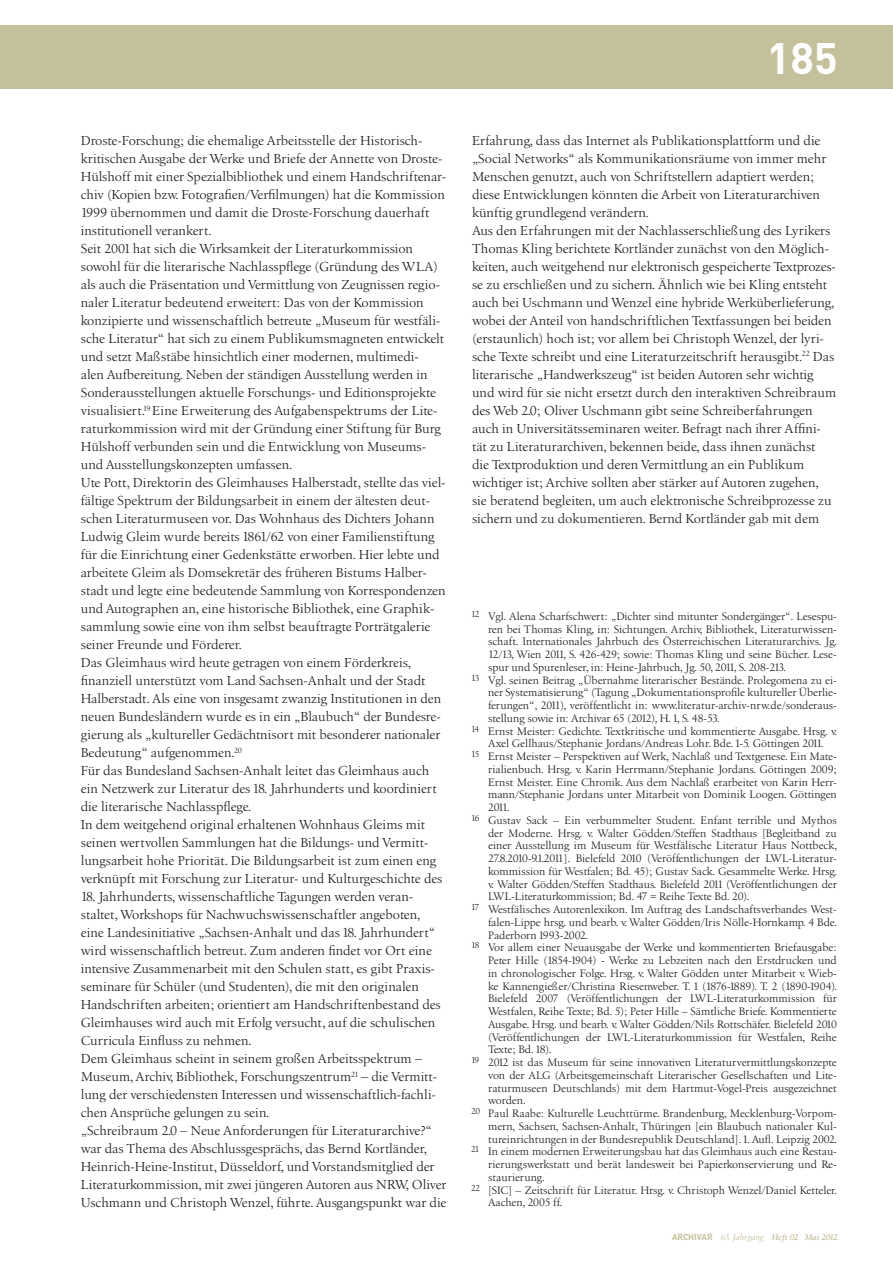
<style>
.page{position:relative;width:893px;height:1263px;background:#fff}
.page>*{position:absolute;margin:0;border:0;box-sizing:border-box;transform-origin:0 0}
.t1{font:700 43.5px "DIN";color:#fff}
.t2{font:13.5px/18px "Birka";color:#231f20}
.t3{font:11.25px "Birka";color:#231f20}
.t4{font:11.25px "Birka";letter-spacing:-.035em;color:#231f20}
.t5{font:italic 600 8.7px "Birka";letter-spacing:-.025em;color:#c5c09c}
.s1{font-family:"DIN";font-weight:700;font-style:normal}
.s2{font-weight:400}
</style>
<div class="page">
<div style="left:0;top:25px;width:893px;height:64px;background:#c5c09c"></div>
<p class="t2" style="left:81px;top:132px;width:367px">Droste-Forschung; die ehemalige Arbeitsstelle der Historisch&shy;kritischen Ausgabe der Werke und Briefe der Annette von Droste-Hülshoff mit einer Spezialbibliothek und einem Handschriftenar&shy;chiv (Kopien bzw. Fotografien/Verfilmungen) hat die Kommission 1999 übernommen und damit die Droste-Forschung dauerhaft institutionell verankert.<br>Seit 2001 hat sich die Wirksamkeit der Literaturkommission sowohl für die literarische Nachlasspflege (Gründung des WLA) als auch die Präsentation und Vermittlung von Zeugnissen regio&shy;naler Literatur bedeutend erweitert: Das von der Kommission konzipierte und wissenschaftlich betreute „Museum für westfäli&shy;sche Literatur“ hat sich zu einem Publikumsmagneten entwickelt und setzt Maßstäbe hinsichtlich einer modernen, multimedi-<br>alen Aufbereitung. Neben der ständigen Ausstellung werden in Sonderausstellungen aktuelle Forschungs- und Editionsprojekte visualisiert.<sup>19</sup> Eine Erweiterung des Aufgabenspektrums der Lite&shy;raturkommission wird mit der Gründung einer Stiftung für Burg Hülshoff verbunden sein und die Entwicklung von Museums&shy;und Ausstellungskonzepten umfassen.<br>Ute Pott, Direktorin des Gleimhauses Halberstadt, stellte das viel&shy;fältige Spektrum der Bildungsarbeit in einem der ältesten deut&shy;schen Literaturmuseen vor. Das Wohnhaus des Dichters Johann Ludwig Gleim wurde bereits 1861/62 von einer Familienstiftung für die Einrichtung einer Gedenkstätte erworben. Hier lebte und arbeitete Gleim als Domsekretär des früheren Bistums Halber&shy;stadt und legte eine bedeutende Sammlung von Korrespondenzen und Autographen an, eine historische Bibliothek, eine Graphik&shy;sammlung sowie eine von ihm selbst beauftragte Porträtgalerie seiner Freunde und Förderer.<br>Das Gleimhaus wird heute getragen von einem Förderkreis, finanziell unterstützt vom Land Sachsen-Anhalt und der Stadt Halberstadt. Als eine von insgesamt zwanzig Institutionen in den neuen Bundesländern wurde es in ein „Blaubuch“ der Bundesre&shy;gierung als „kultureller Gedächtnisort mit besonderer nationaler Bedeutung“ aufgenommen.<sup>20<br></sup>Für das Bundesland Sachsen-Anhalt leitet das Gleimhaus auch ein Netzwerk zur Literatur des 18. Jahrhunderts und koordiniert die literarische Nachlasspflege.<br>In dem weitgehend original erhaltenen Wohnhaus Gleims mit seinen wertvollen Sammlungen hat die Bildungs- und Vermitt&shy;lungsarbeit hohe Priorität. Die Bildungsarbeit ist zum einen eng verknüpft mit Forschung zur Literatur- und Kulturgeschichte des</p>
<p class="t2" style="left:81px;top:888px;width:367px">18. Jahrhunderts, wissenschaftliche Tagungen werden veran&shy;staltet, Workshops für Nachwuchswissenschaftler angeboten, eine Landesinitiative „Sachsen-Anhalt und das 18. Jahrhundert“ wird wissenschaftlich betreut. Zum anderen findet vor Ort eine intensive Zusammenarbeit mit den Schulen statt, es gibt Praxis&shy;seminare für Schüler (und Studenten), die mit den originalen Handschriften arbeiten; orientiert am Handschriftenbestand des Gleimhauses wird auch mit Erfolg versucht, auf die schulischen Curricula Einfluss zu nehmen.<br>Dem Gleimhaus scheint in seinem großen Arbeitsspektrum – Museum, Archiv, Bibliothek, Forschungszentrum<sup>21</sup> – die Vermitt&shy;lung der verschiedensten Interessen und wissenschaftlich-fachli&shy;chen Ansprüche gelungen zu sein.<br>„Schreibraum 2.0 – Neue Anforderungen für Literaturarchive?“ war das Thema des Abschlussgesprächs, das Bernd Kortländer, Heinrich-Heine-Institut, Düsseldorf, und Vorstandsmitglied der Literaturkommission, mit zwei jüngeren Autoren aus NRW, Oliver Uschmann und Christoph Wenzel, führte. Ausgangspunkt war die</p>
<h1 class="t1" style="left:767px;top:29px;width:72px">185</h1>
<p class="t2" style="left:472px;top:131px;width:366px">Erfahrung, dass das Internet als Publikationsplattform und die „Social Networks“ als Kommunikationsräume von immer mehr Menschen genutzt, auch von Schriftstellern adaptiert werden; diese Entwicklungen könnten die Arbeit von Literaturarchiven künftig grundlegend verändern.<br>Aus den Erfahrungen mit der Nachlasserschließung des Lyrikers Thomas Kling berichtete Kortländer zunächst von den Möglich&shy;keiten, auch weitgehend nur elektronisch gespeicherte Textprozes&shy;se zu erschließen und zu sichern. Ähnlich wie bei Kling entsteht auch bei Uschmann und Wenzel eine hybride Werküberlieferung, wobei der Anteil von handschriftlichen Textfassungen bei beiden (erstaunlich) hoch ist; vor allem bei Christoph Wenzel, der lyri&shy;sche Texte schreibt und eine Literaturzeitschrift herausgibt.<sup>22</sup> Das literarische „Handwerkszeug“ ist beiden Autoren sehr wichtig und wird für sie nicht ersetzt durch den interaktiven Schreibraum des Web 2.0; Oliver Uschmann gibt seine Schreiberfahrungen auch in Universitätsseminaren weiter. Befragt nach ihrer Affini&shy;tät zu Literaturarchiven, bekennen beide, dass ihnen zunächst<br>die Textproduktion und deren Vermittlung an ein Publikum wichtiger ist; Archive sollten aber stärker auf Autoren zugehen, sie beratend begleiten, um auch elektronische Schreibprozesse zu sichern und zu dokumentieren. Bernd Kortländer gab mit dem</p>
<p class="t3" style="left:471px;top:610px;width:367px"><sup>12</sup> Vgl. Alena Scharfschwert: „Dichter sind mitunter Sondergänger“. Lesespu-</p>
<p class="t3" style="left:488px;top:622px;width:350px">ren bei Thomas Kling, in: Sichtungen. Archiv, Bibliothek, Literaturwissen-</p>
<p class="t3" style="left:488px;top:635px;width:351px">schaft. Internationales Jahrbuch des Österreichischen Literaturarchivs. Jg.</p>
<p class="t3" style="left:488px;top:648px;width:350px">12/13, Wien 2011, S. 426-429; sowie: Thomas Kling und seine Bücher. Lese-</p>
<p class="t3" style="left:488px;top:661px;width:300px">spur und Spurenleser, in: Heine-Jahrbuch, Jg. 50, 2011, S. 208-213.</p>
<p class="t3" style="left:471px;top:673px;width:367px"><sup>13</sup> Vgl. seinen Beitrag „Übernahme literarischer Bestände. Prolegomena zu ei-</p>
<p class="t3" style="left:488px;top:686px;width:350px">ner Systematisierung“ (Tagung „Dokumentationsprofile kultureller Überlie-</p>
<p class="t3" style="left:488px;top:699px;width:350px">ferungen“, 2011), veröffentlicht in: www.literatur-archiv-nrw.de/sonderaus-</p>
<p class="t3" style="left:488px;top:712px;width:233px">stellung sowie in: Archivar 65 (2012), H. 1, S. 48-53.</p>
<p class="t3" style="left:471px;top:724px;width:368px"><sup>14</sup> Ernst Meister: Gedichte. Textkritische und kommentierte Ausgabe. Hrsg. v.</p>
<p class="t3" style="left:488px;top:737px;width:337px">Axel Gellhaus/Stephanie Jordans/Andreas Lohr. Bde. 1-5. Göttingen 2011.</p>
<p class="t3" style="left:471px;top:750px;width:367px"><sup>15</sup> Ernst Meister – Perspektiven auf Werk, Nachlaß und Textgenese. Ein Mate-</p>
<p class="t3" style="left:488px;top:763px;width:350px">rialienbuch. Hrsg. v. Karin Herrmann/Stephanie Jordans. Göttingen 2009;</p>
<p class="t3" style="left:488px;top:775px;width:350px">Ernst Meister. Eine Chronik. Aus dem Nachlaß erarbeitet von Karin Herr-</p>
<p class="t3" style="left:488px;top:788px;width:350px">mann/Stephanie Jordans unter Mitarbeit von Dominik Loogen. Göttingen</p>
<p class="t3" style="left:488px;top:801px;width:23px">2011.</p>
<p class="t3" style="left:471px;top:814px;width:367px"><sup>16</sup> Gustav Sack – Ein verbummelter Student. Enfant terrible und Mythos</p>
<p class="t3" style="left:488px;top:826px;width:350px">der Moderne. Hrsg. v. Walter Gödden/Steffen Stadthaus [Begleitband zu</p>
<p class="t3" style="left:488px;top:839px;width:351px">einer Ausstellung im Museum für Westfälische Literatur Haus Nottbeck,</p>
<p class="t3" style="left:488px;top:852px;width:350px">27.8.2010-9.1.2011]. Bielefeld 2010 (Veröffentlichungen der LWL-Literatur-</p>
<p class="t3" style="left:488px;top:865px;width:351px">kommission für Westfalen; Bd. 45); Gustav Sack. Gesammelte Werke. Hrsg.</p>
<p class="t3" style="left:488px;top:877px;width:350px">v. Walter Gödden/Steffen Stadthaus. Bielefeld 2011 (Veröffentlichungen der</p>
<p class="t3" style="left:488px;top:890px;width:263px">LWL-Literaturkommission; Bd. 47 = Reihe Texte Bd. 20).</p>
<p class="t3" style="left:471px;top:903px;width:367px"><sup>17</sup> Westfälisches Autorenlexikon. Im Auftrag des Landschaftsverbandes West-</p>
<p class="t3" style="left:488px;top:916px;width:351px">falen-Lippe hrsg. und bearb. v. Walter Gödden/Iris Nölle-Hornkamp. 4 Bde.</p>
<p class="t3" style="left:488px;top:928px;width:102px">Paderborn 1993-2002.</p>
<p class="t3" style="left:471px;top:941px;width:367px"><sup>18</sup> Vor allem einer Neuausgabe der Werke und kommentierten Briefausgabe:</p>
<p class="t3" style="left:488px;top:954px;width:350px">Peter Hille (1854-1904) - Werke zu Lebzeiten nach den Erstdrucken und</p>
<p class="t3" style="left:488px;top:967px;width:350px">in chronologischer Folge. Hrsg. v. Walter Gödden unter Mitarbeit v. Wieb-</p>
<p class="t3" style="left:488px;top:979px;width:351px">ke Kannengießer/Christina Riesenweber. T. 1 (1876-1889). T. 2 (1890-1904).</p>
<p class="t3" style="left:488px;top:992px;width:350px">Bielefeld 2007 (Veröffentlichungen der LWL-Literaturkommission für</p>
<p class="t3" style="left:488px;top:1005px;width:350px">Westfalen, Reihe Texte; Bd. 5); Peter Hille – Sämtliche Briefe. Kommentierte</p>
<p class="t3" style="left:488px;top:1018px;width:350px">Ausgabe. Hrsg. und bearb. v. Walter Gödden/Nils Rottschäfer. Bielefeld 2010</p>
<p class="t3" style="left:488px;top:1030px;width:350px">(Veröffentlichungen der LWL-Literaturkommission für Westfalen, Reihe</p>
<p class="t4" style="left:488px;top:1043px;width:65px">Texte; Bd. 18).</p>
<p class="t3" style="left:471px;top:1056px;width:367px"><sup>19</sup> 2012 ist das Museum für seine innovativen Literaturvermittlungskonzepte</p>
<p class="t3" style="left:488px;top:1069px;width:350px">von der ALG (Arbeitsgemeinschaft Literarischer Gesellschaften und Lite-</p>
<p class="t3" style="left:488px;top:1081px;width:350px">raturmuseen Deutschlands) mit dem Hartmut-Vogel-Preis ausgezeichnet</p>
<p class="t3" style="left:488px;top:1094px;width:39px">worden.</p>
<p class="t3" style="left:471px;top:1107px;width:367px"><sup>20</sup> Paul Raabe: Kulturelle Leuchttürme. Brandenburg, Mecklenburg-Vorpom-</p>
<p class="t3" style="left:488px;top:1120px;width:350px">mern, Sachsen, Sachsen-Anhalt, Thüringen [ein Blaubuch nationaler Kul-</p>
<p class="t3" style="left:488px;top:1132px;width:351px">tureinrichtungen in der Bundesrepublik Deutschland]. 1. Aufl. Leipzig 2002.</p>
<p class="t3" style="left:471px;top:1145px;width:367px"><sup>21</sup> In einem modernen Erweiterungsbau hat das Gleimhaus auch eine Restau-</p>
<p class="t3" style="left:488px;top:1158px;width:350px">rierungswerkstatt und berät landesweit bei Papierkonservierung und Re-</p>
<p class="t3" style="left:488px;top:1171px;width:58px">staurierung.</p>
<p class="t3" style="left:471px;top:1183px;width:368px"><sup>22</sup> [SIC] – Zeitschrift für Literatur. Hrsg. v. Christoph Wenzel/Daniel Ketteler.</p>
<p class="t3" style="left:488px;top:1196px;width:76px">Aachen, 2005 ff.</p>
<p class="t5" style="left:672px;top:1232px;width:167px"><span class="s1">ARCHIVAR</span> <span class="s2">65. Jahrgang</span> Heft 02 Mai 2012</p>
</div>
